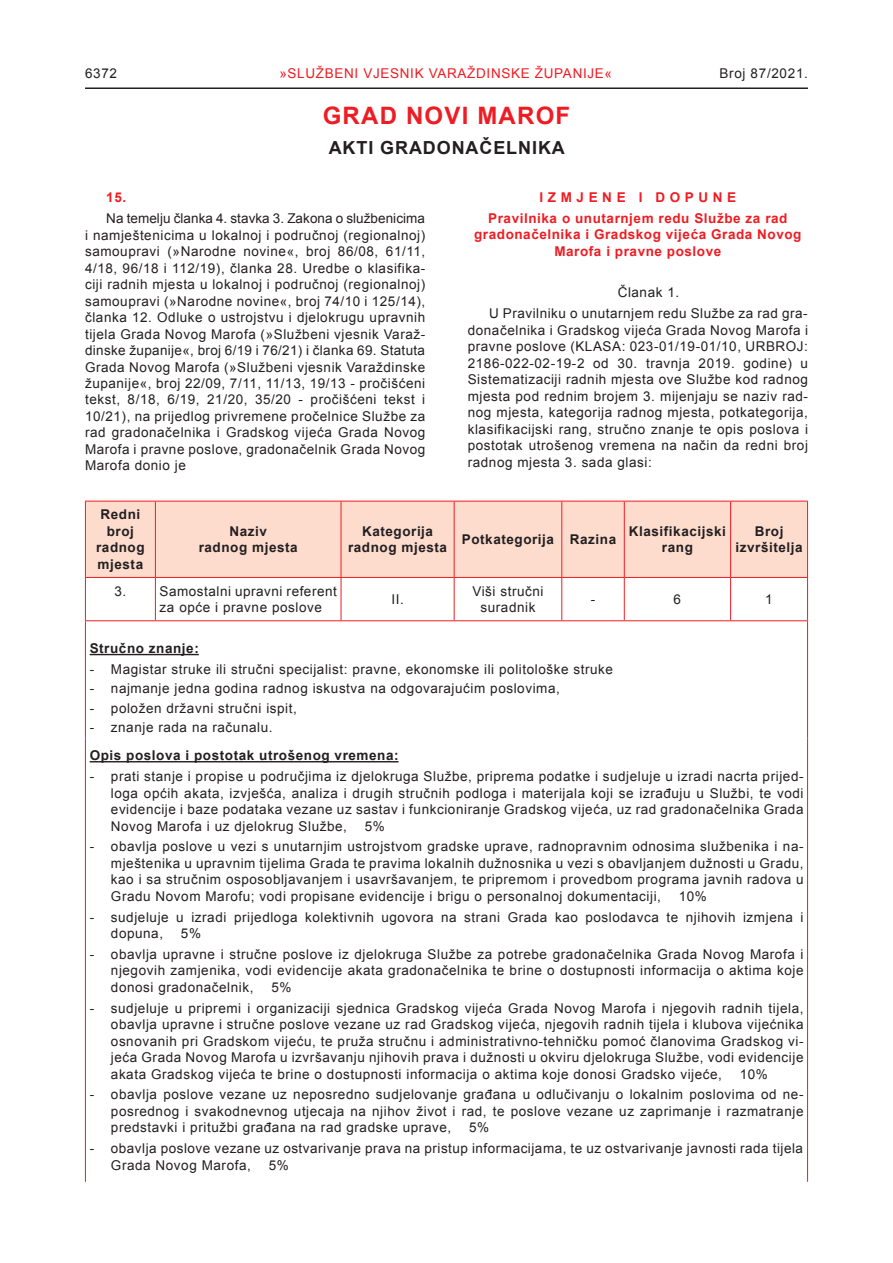
<style>
.page{position:relative;width:893px;height:1263px;background:#fff}
.page>*{position:absolute;margin:0;border:0;box-sizing:border-box;transform-origin:0 0}
.t1{font:700 24px "Arial";letter-spacing:.05em;color:#ee1d23}
.t2{font:700 18px "Arial";letter-spacing:.05em;color:#231f20}
.t3{font:13.5px/16.5px "Arial";letter-spacing:.04em;color:#231f20;text-align:justify}
.t4{font:700 13.5px/16.5px "Arial";letter-spacing:.04em;color:#231f20;text-align:center}
.t5{font:700 13.5px/20.7px "Arial";letter-spacing:.04em;color:#ee1d23;text-align:center}
.t6{font:13.5px "Arial";letter-spacing:.05em;color:#ee1d23}
</style>
<div class="page">
<hr style="left:85px;top:87px;width:723px;height:2px;background:#231f20">
<div style="left:86px;top:502px;width:721px;height:75px;background:#fddcce"></div>
<hr style="left:85px;top:501px;width:70px;height:1px;background:#ee1d23">
<hr style="left:85px;top:501px;width:1px;height:76px;background:#ee1d23">
<hr style="left:155px;top:501px;width:186px;height:1px;background:#ee1d23">
<hr style="left:155px;top:501px;width:1px;height:76px;background:#ee1d23">
<hr style="left:341px;top:501px;width:113px;height:1px;background:#ee1d23">
<hr style="left:341px;top:501px;width:1px;height:76px;background:#ee1d23">
<hr style="left:454px;top:501px;width:108px;height:1px;background:#ee1d23">
<hr style="left:454px;top:501px;width:1px;height:76px;background:#ee1d23">
<hr style="left:562px;top:501px;width:62px;height:1px;background:#ee1d23">
<hr style="left:561px;top:501px;width:1px;height:76px;background:#ee1d23">
<hr style="left:624px;top:501px;width:107px;height:1px;background:#ee1d23">
<hr style="left:624px;top:501px;width:1px;height:76px;background:#ee1d23">
<hr style="left:731px;top:501px;width:77px;height:1px;background:#ee1d23">
<hr style="left:730px;top:501px;width:1px;height:76px;background:#ee1d23">
<hr style="left:807px;top:501px;width:1px;height:76px;background:#ee1d23">
<hr style="left:85px;top:577px;width:70px;height:1px;background:#ee1d23">
<hr style="left:85px;top:578px;width:1px;height:42px;background:#ee1d23">
<hr style="left:155px;top:577px;width:186px;height:1px;background:#ee1d23">
<hr style="left:155px;top:578px;width:1px;height:42px;background:#ee1d23">
<hr style="left:341px;top:577px;width:113px;height:1px;background:#ee1d23">
<hr style="left:341px;top:578px;width:1px;height:42px;background:#ee1d23">
<hr style="left:454px;top:577px;width:108px;height:1px;background:#ee1d23">
<hr style="left:454px;top:578px;width:1px;height:42px;background:#ee1d23">
<hr style="left:562px;top:577px;width:62px;height:1px;background:#ee1d23">
<hr style="left:561px;top:578px;width:1px;height:42px;background:#ee1d23">
<hr style="left:624px;top:577px;width:107px;height:1px;background:#ee1d23">
<hr style="left:624px;top:578px;width:1px;height:42px;background:#ee1d23">
<hr style="left:731px;top:577px;width:77px;height:1px;background:#ee1d23">
<hr style="left:730px;top:578px;width:1px;height:42px;background:#ee1d23">
<hr style="left:807px;top:578px;width:1px;height:42px;background:#ee1d23">
<hr style="left:85px;top:620px;width:70px;height:1px;background:#ee1d23">
<hr style="left:85px;top:621px;width:1px;height:117px;background:#ee1d23">
<hr style="left:155px;top:620px;width:186px;height:1px;background:#ee1d23">
<hr style="left:341px;top:620px;width:113px;height:1px;background:#ee1d23">
<hr style="left:454px;top:620px;width:108px;height:1px;background:#ee1d23">
<hr style="left:562px;top:620px;width:62px;height:1px;background:#ee1d23">
<hr style="left:624px;top:620px;width:107px;height:1px;background:#ee1d23">
<hr style="left:731px;top:620px;width:77px;height:1px;background:#ee1d23">
<hr style="left:807px;top:621px;width:1px;height:117px;background:#ee1d23">
<hr style="left:85px;top:738px;width:1px;height:444px;background:#ee1d23">
<hr style="left:807px;top:738px;width:1px;height:444px;background:#ee1d23">
<hr style="left:90px;top:654px;width:109px;height:1px;background:#231f20">
<hr style="left:90px;top:761px;width:309px;height:1px;background:#231f20">
<p class="t3" style="left:85px;top:65px;width:34px">6372</p>
<p class="t6" style="left:279px;top:64px;width:334px">»SLUŽBENI VJESNIK VARAŽDINSKE ŽUPANIJE«</p>
<p class="t3" style="left:719px;top:65px;width:90px">Broj 87/2021.</p>
<h1 class="t1" style="left:323px;top:99px;width:249px">GRAD NOVI MAROF</h1>
<h2 class="t2" style="left:329px;top:135px;width:238px">AKTI GRADONAČELNIKA</h2>
<p class="t5" style="left:106px;top:188px;width:21px">15.</p>
<p class="t3" style="left:85px;top:210px;width:342px;text-indent:21px">Na temelju članka 4. stavka 3. Zakona o službenicima i namještenicima u lokalnoj i područnoj (regionalnoj) samoupravi (»Narodne novine«, broj 86/08, 61/11, 4/18, 96/18 i 112/19), članka 28. Uredbe o klasifika&shy;ciji radnih mjesta u lokalnoj i područnoj (regionalnoj) samoupravi (»Narodne novine«, broj 74/10 i 125/14), članka 12. Odluke o ustrojstvu i djelokrugu upravnih tijela Grada Novog Marofa (»Službeni vjesnik Varaž&shy;dinske županije«, broj 6/19 i 76/21) i članka 69. Statuta Grada Novog Marofa (»Službeni vjesnik Varaždinske županije«, broj 22/09, 7/11, 11/13, 19/13 - pročišćeni tekst, 8/18, 6/19, 21/20, 35/20 - pročišćeni tekst i 10/21), na prijedlog privremene pročelnice Službe za rad gradonačelnika i Gradskog vijeća Grada Novog Marofa i pravne poslove, gradonačelnik Grada Novog Marofa donio je</p>
<p class="t5" style="left:488px;top:187px;width:301px">IZMJENE I DOPUNE<br>Pravilnika o unutarnjem redu Službe za rad</p>
<p class="t5" style="left:474px;top:227px;width:329px;line-height:16.5px">gradonačelnika i Gradskog vijeća Grada Novog<br>Marofa i pravne poslove</p>
<p class="t3" style="left:489px;top:282px;width:320px;line-height:20.7px;text-align:center">Članak 1.<br>U Pravilniku o unutarnjem redu Službe za rad gra-</p>
<p class="t3" style="left:468px;top:322px;width:342px">donačelnika i Gradskog vijeća Grada Novog Marofa i pravne poslove (KLASA: 023-01/19-01/10, URBROJ:<br>2186-022-02-19-2 od 30. travnja 2019. godine) u Sistematizaciji radnih mjesta ove Službe kod radnog mjesta pod rednim brojem 3. mijenjaju se naziv rad&shy;nog mjesta, kategorija radnog mjesta, potkategorija, klasifikacijski rang, stručno znanje te opis poslova i postotak utrošenog vremena na način da redni broj radnog mjesta 3. sada glasi:</p>
<p class="t4" style="left:96px;top:507px;width:50px">Redni broj radnog mjesta</p>
<p class="t4" style="left:199px;top:523px;width:101px">Naziv<br>radnog mjesta</p>
<p class="t4" style="left:348px;top:523px;width:101px">Kategorija radnog mjesta</p>
<p class="t4" style="left:462px;top:532px;width:156px">Potkategorija Razina</p>
<p class="t4" style="left:629px;top:523px;width:99px">Klasifikacijski rang</p>
<p class="t4" style="left:735px;top:523px;width:69px">Broj izvršitelja</p>
<p class="t3" style="left:114px;top:583px;width:13px">3.</p>
<p class="t3" style="left:160px;top:583px;width:179px">Samostalni upravni referent za opće i pravne poslove</p>
<p class="t3" style="left:391px;top:591px;width:14px">II.</p>
<p class="t3" style="left:472px;top:583px;width:73px;text-align:center">Viši stručni suradnik</p>
<p class="t3" style="left:591px;top:591px;width:6px">-</p>
<p class="t3" style="left:674px;top:591px;width:9px">6</p>
<p class="t3" style="left:765px;top:591px;width:9px">1</p>
<p class="t4" style="left:90px;top:640px;width:111px">Stručno znanje:</p>
<p class="t3" style="left:90px;top:661px;width:525px">- Magistar struke ili stručni specijalist: pravne, ekonomske ili politološke struke</p>
<p class="t3" style="left:90px;top:680px;width:472px">- najmanje jedna godina radnog iskustva na odgovarajućim poslovima,</p>
<p class="t3" style="left:90px;top:700px;width:209px">- položen državni stručni ispit,</p>
<p class="t3" style="left:90px;top:719px;width:184px">- znanje rada na računalu.</p>
<p class="t4" style="left:90px;top:748px;width:310px">Opis poslova i postotak utrošenog vremena:</p>
<p class="t3" style="left:111px;top:768px;width:694px;text-indent:-21px">- prati stanje i propise u područjima iz djelokruga Službe, priprema podatke i sudjeluje u izradi nacrta prijed&shy;loga općih akata, izvješća, analiza i drugih stručnih podloga i materijala koji se izrađuju u Službi, te vodi evidencije i baze podataka vezane uz sastav i funkcioniranje Gradskog vijeća, uz rad gradonačelnika Grada Novog Marofa i uz djelokrug Službe,</p>
<p class="t3" style="left:365px;top:818px;width:22px">5%</p>
<p class="t3" style="left:111px;top:838px;width:694px;text-indent:-21px">- obavlja poslove u vezi s unutarnjim ustrojstvom gradske uprave, radnopravnim odnosima službenika i na&shy;mještenika u upravnim tijelima Grada te pravima lokalnih dužnosnika u vezi s obavljanjem dužnosti u Gradu, kao i sa stručnim osposobljavanjem i usavršavanjem, te pripremom i provedbom programa javnih radova u Gradu Novom Marofu; vodi propisane evidencije i brigu o personalnoj dokumentaciji,</p>
<p class="t3" style="left:679px;top:888px;width:30px">10%</p>
<p class="t3" style="left:111px;top:909px;width:694px;text-indent:-21px">- sudjeluje u izradi prijedloga kolektivnih ugovora na strani Grada kao poslodavca te njihovih izmjena i dopuna,</p>
<p class="t3" style="left:181px;top:925px;width:22px">5%</p>
<p class="t3" style="left:111px;top:946px;width:694px;text-indent:-21px">- obavlja upravne i stručne poslove iz djelokruga Službe za potrebe gradonačelnika Grada Novog Marofa i njegovih zamjenika, vodi evidencije akata gradonačelnika te brine o dostupnosti informacija o aktima koje donosi gradonačelnik,</p>
<p class="t3" style="left:271px;top:979px;width:22px">5%</p>
<p class="t3" style="left:111px;top:1000px;width:694px;text-indent:-21px">- sudjeluje u pripremi i organizaciji sjednica Gradskog vijeća Grada Novog Marofa i njegovih radnih tijela, obavlja upravne i stručne poslove vezane uz rad Gradskog vijeća, njegovih radnih tijela i klubova vijećnika osnovanih pri Gradskom vijeću, te pruža stručnu i administrativno-tehničku pomoć članovima Gradskog vi&shy;jeća Grada Novog Marofa u izvršavanju njihovih prava i dužnosti u okviru djelokruga Službe, vodi evidencije akata Gradskog vijeća te brine o dostupnosti informacija o aktima koje donosi Gradsko vijeće,</p>
<p class="t3" style="left:740px;top:1066px;width:30px">10%</p>
<p class="t3" style="left:111px;top:1086px;width:694px;text-indent:-21px">- obavlja poslove vezane uz neposredno sudjelovanje građana u odlučivanju o lokalnim poslovima od ne&shy;posrednog i svakodnevnog utjecaja na njihov život i rad, te poslove vezane uz zaprimanje i razmatranje predstavki i pritužbi građana na rad gradske uprave,</p>
<p class="t3" style="left:469px;top:1119px;width:22px">5%</p>
<p class="t3" style="left:111px;top:1140px;width:694px;text-indent:-21px">- obavlja poslove vezane uz ostvarivanje prava na pristup informacijama, te uz ostvarivanje javnosti rada tijela<br>Grada Novog Marofa,</p>
<p class="t3" style="left:269px;top:1157px;width:22px">5%</p>
</div>
